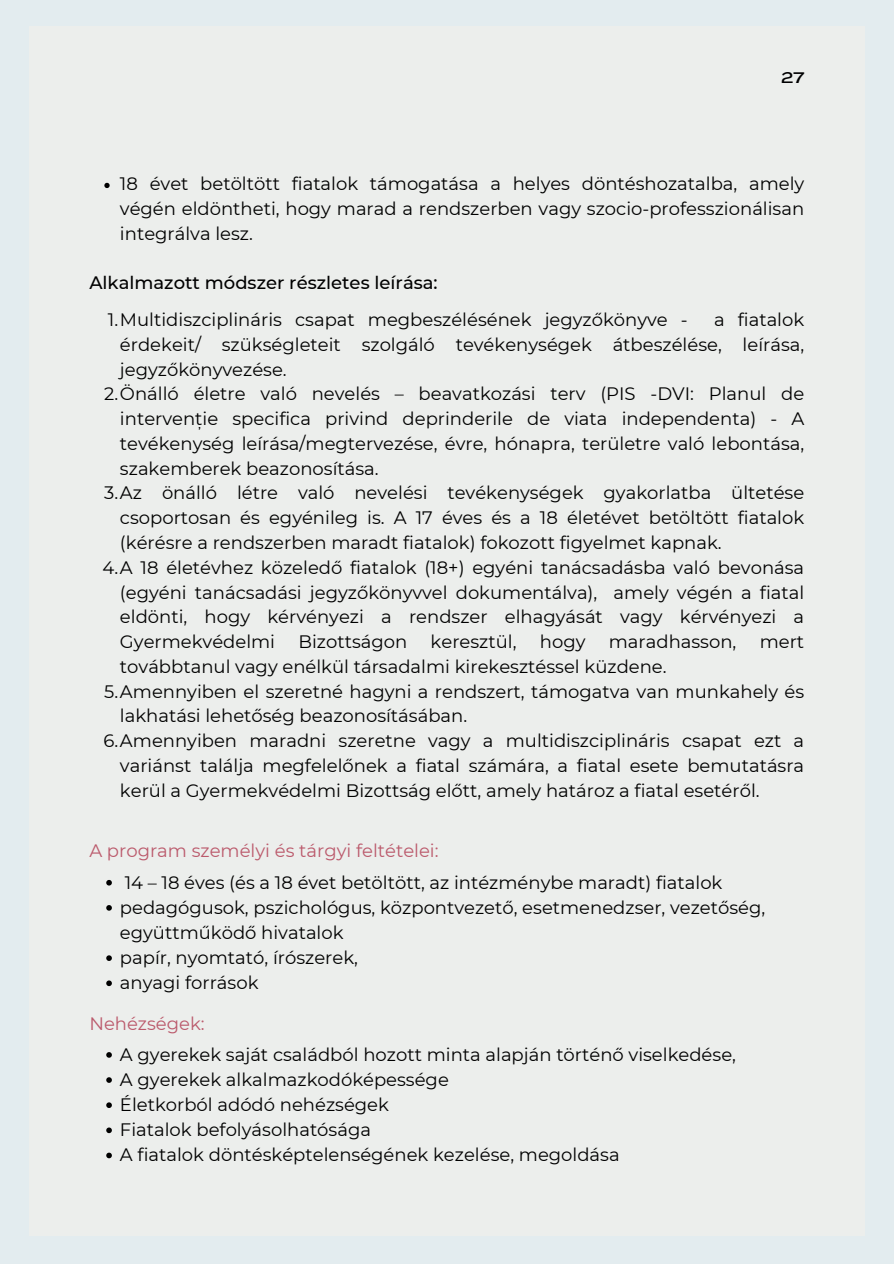
<style>
.page{position:relative;width:894px;height:1264px;background:#fff}
.page>*{position:absolute;margin:0;border:0;box-sizing:border-box;transform-origin:0 0}
.t1{font:18px/25.2px "Montserrat";color:#000}
.t2{font:18px "Montserrat";color:#bb5a6c}
.t3{font:500 18px "Montserrat";color:#000}
.t4{font:500 15px "Agrandir Grand";color:#000001}
</style>
<div class="page">
<div style="left:0;top:0;width:893px;height:1263px;background:#e3ecef"></div>
<div style="left:29px;top:26px;width:835px;height:1210px;background:#eceeec"></div>
<svg style="left:104px;top:183px;width:6px;height:5px"></svg>
<svg style="left:106px;top:880px;width:6px;height:5px"></svg>
<svg style="left:106px;top:905px;width:6px;height:5px"></svg>
<svg style="left:106px;top:955px;width:6px;height:5px"></svg>
<svg style="left:106px;top:980px;width:6px;height:6px"></svg>
<svg style="left:106px;top:1052px;width:6px;height:5px"></svg>
<svg style="left:106px;top:1077px;width:6px;height:5px"></svg>
<svg style="left:106px;top:1102px;width:6px;height:5px"></svg>
<svg style="left:106px;top:1127px;width:6px;height:6px"></svg>
<svg style="left:106px;top:1152px;width:6px;height:6px"></svg>
<p class="t4" style="left:781px;top:72px;width:24px">27</p>
<p class="t1" style="left:120px;top:171px;width:685px;line-height:24.8px;text-align:justify">18 évet betöltött fiatalok támogatása a helyes döntéshozatalba, amely végén eldöntheti, hogy marad a rendszerben vagy szocio-professzionálisan integrálva lesz.</p>
<p class="t3" style="left:89px;top:272px;width:350px">Alkalmazott módszer részletes leírása:</p>
<p class="t1" style="left:108px;top:307px;width:581px">1.Multidiszciplináris csapat megbeszélésének jegyzőkönyve -</p>
<p class="t1" style="left:713px;top:307px;width:92px">a fiatalok</p>
<p class="t1" style="left:120px;top:332px;width:685px">érdekeit/ szükségleteit szolgáló tevékenységek átbeszélése, leírása,</p>
<p class="t1" style="left:120px;top:356px;width:168px">jegyzőkönyvezése.</p>
<p class="t1" style="left:104px;top:381px;width:701px">2.Önálló életre való nevelés – beavatkozási terv (PIS -DVI: Planul de</p>
<p class="t1" style="left:120px;top:406px;width:685px">intervenție specifica privind deprinderile de viata independenta) - A</p>
<p class="t1" style="left:120px;top:431px;width:685px">tevékenység leírása/megtervezése, évre, hónapra, területre való lebontása,</p>
<p class="t1" style="left:120px;top:455px;width:260px">szakemberek beazonosítása.</p>
<p class="t1" style="left:104px;top:480px;width:701px">3.Az önálló létre való nevelési tevékenységek gyakorlatba ültetése</p>
<p class="t1" style="left:120px;top:505px;width:685px">csoportosan és egyénileg is. A 17 éves és a 18 életévet betöltött fiatalok</p>
<p class="t1" style="left:120px;top:530px;width:603px">(kérésre a rendszerben maradt fiatalok) fokozott figyelmet kapnak.</p>
<p class="t1" style="left:102px;top:554px;width:703px">4.A 18 életévhez közeledő fiatalok (18+) egyéni tanácsadásba való bevonása</p>
<p class="t1" style="left:120px;top:579px;width:685px">(egyéni tanácsadási jegyzőkönyvvel dokumentálva), amely végén a fiatal</p>
<p class="t1" style="left:120px;top:604px;width:685px">eldönti, hogy kérvényezi a rendszer elhagyását vagy kérvényezi a</p>
<p class="t1" style="left:120px;top:629px;width:157px">Gyermekvédelmi</p>
<p class="t1" style="left:298px;top:629px;width:110px">Bizottságon</p>
<p class="t1" style="left:430px;top:629px;width:87px">keresztül,</p>
<p class="t1" style="left:539px;top:629px;width:47px">hogy</p>
<p class="t1" style="left:608px;top:629px;width:129px">maradhasson,</p>
<p class="t1" style="left:759px;top:629px;width:46px">mert</p>
<p class="t1" style="left:120px;top:653px;width:548px">továbbtanul vagy enélkül társadalmi kirekesztéssel küzdene.</p>
<p class="t1" style="left:104px;top:678px;width:701px">5.Amennyiben el szeretné hagyni a rendszert, támogatva van munkahely és</p>
<p class="t1" style="left:120px;top:703px;width:348px">lakhatási lehetőség beazonosításában.</p>
<p class="t1" style="left:103px;top:728px;width:702px">6.Amennyiben maradni szeretne vagy a multidiszciplináris csapat ezt a</p>
<p class="t1" style="left:120px;top:752px;width:685px">variánst találja megfelelőnek a fiatal számára, a fiatal esete bemutatásra</p>
<p class="t1" style="left:120px;top:777px;width:641px">kerül a Gyermekvédelmi Bizottság előtt, amely határoz a fiatal esetéről.</p>
<p class="t2" style="left:89px;top:840px;width:350px">A program személyi és tárgyi feltételei:</p>
<p class="t1" style="left:120px;top:869px;width:646px">14 – 18 éves (és a 18 évet betöltött, az intézménybe maradt) fiatalok pedagógusok, pszichológus, központvezető, esetmenedzser, vezetőség, együttműködő hivatalok<br>papír, nyomtató, írószerek,<br>anyagi források</p>
<p class="t2" style="left:89px;top:1012px;width:117px">Nehézségek:</p>
<p class="t1" style="left:120px;top:1041px;width:617px">A gyerekek saját családból hozott minta alapján történő viselkedése, A gyerekek alkalmazkodóképessége<br>Életkorból adódó nehézségek<br>Fiatalok befolyásolhatósága<br>A fiatalok döntésképtelenségének kezelése, megoldása</p>
</div>
